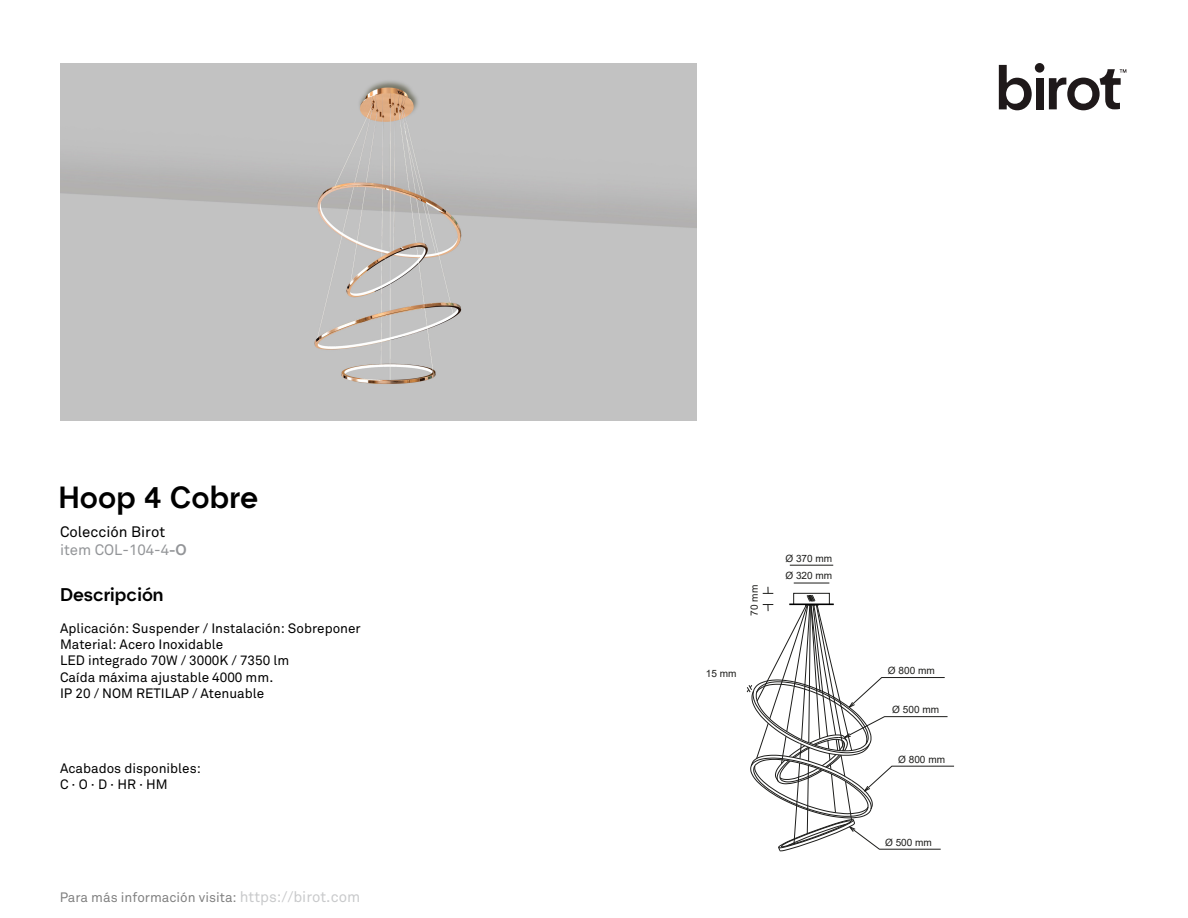
<style>
.page{position:relative;width:1188px;height:918px;background:#fff}
.page>*{position:absolute;margin:0;border:0;box-sizing:border-box;transform-origin:0 0}
.t1{font:500 30px "Hotel";color:#000}
.t2{font:500 18px "Hotel";color:#000}
.t3{font:15px/18px "Akkurat";color:#000}
.t4{font:13.5px/16.2px "Akkurat";color:#000}
.t5{font:10.05px "Arial";color:#1d1d1b}
.s1{color:#939598}
.s2{font-family:"Hotel";font-weight:500;color:#939598}
.s3{font-size:15px;color:#939598}
</style>
<div class="page">
<svg style="left:999px;top:65px;width:33px;height:45px"></svg>
<div style="left:1036px;top:78px;width:8px;height:31px;background:#1f191a"></div>
<div style="left:1035px;top:63px;width:9px;height:10px;background:#1f191a;border-radius:50%"></div>
<svg style="left:1049px;top:69px;width:77px;height:41px"></svg>
<img style="left:61px;top:63px;width:635px;height:357px">
<hr style="left:790px;top:565px;width:43px;height:1px;background:#1d1d1b">
<hr style="left:794px;top:583px;width:35px;height:1px;background:#1d1d1b">
<svg style="left:747px;top:587px;width:207px;height:264px"></svg>
<h1 class="t1" style="left:59px;top:479px;width:201px">Hoop 4 Cobre</h1>
<p class="t3" style="left:60px;top:523px;width:128px">Colección Birot <span class="s1">item COL-104-4</span><span class="s2">-O</span></p>
<h2 class="t2" style="left:60px;top:583px;width:105px">Descripción</h2>
<p class="t4" style="left:60px;top:621px;width:302px">Aplicación: Suspender / Instalación: Sobreponer Material: Acero Inoxidable<br>LED integrado 70W / 3000K / 7350 lm<br>Caída máxima ajustable 4000 mm.<br>IP 20 / NOM RETILAP / Atenuable</p>
<p class="t4" style="left:60px;top:761px;width:142px">Acabados disponibles:<br>C · O · D · HR · HM</p>
<p class="t4" style="left:59px;top:890px;width:302px">Para más información visita: <span class="s3">https://birot.com</span></p>
<p class="t5" style="left:747px;top:616px;width:33px;rotate:-90deg">07 mm</p>
<p class="t5" style="left:706px;top:666px;width:32px">15 mm</p>
<p class="t5" style="left:785px;top:551px;width:48px">Ø 370 mm</p>
<p class="t5" style="left:785px;top:569px;width:48px">Ø 320 mm</p>
<p class="t5" style="left:888px;top:664px;width:48px">Ø 800 mm</p>
<p class="t5" style="left:892px;top:703px;width:48px">Ø 500 mm</p>
<p class="t5" style="left:898px;top:753px;width:48px">Ø 800 mm</p>
<p class="t5" style="left:885px;top:835px;width:48px">Ø 500 mm</p>
</div>
